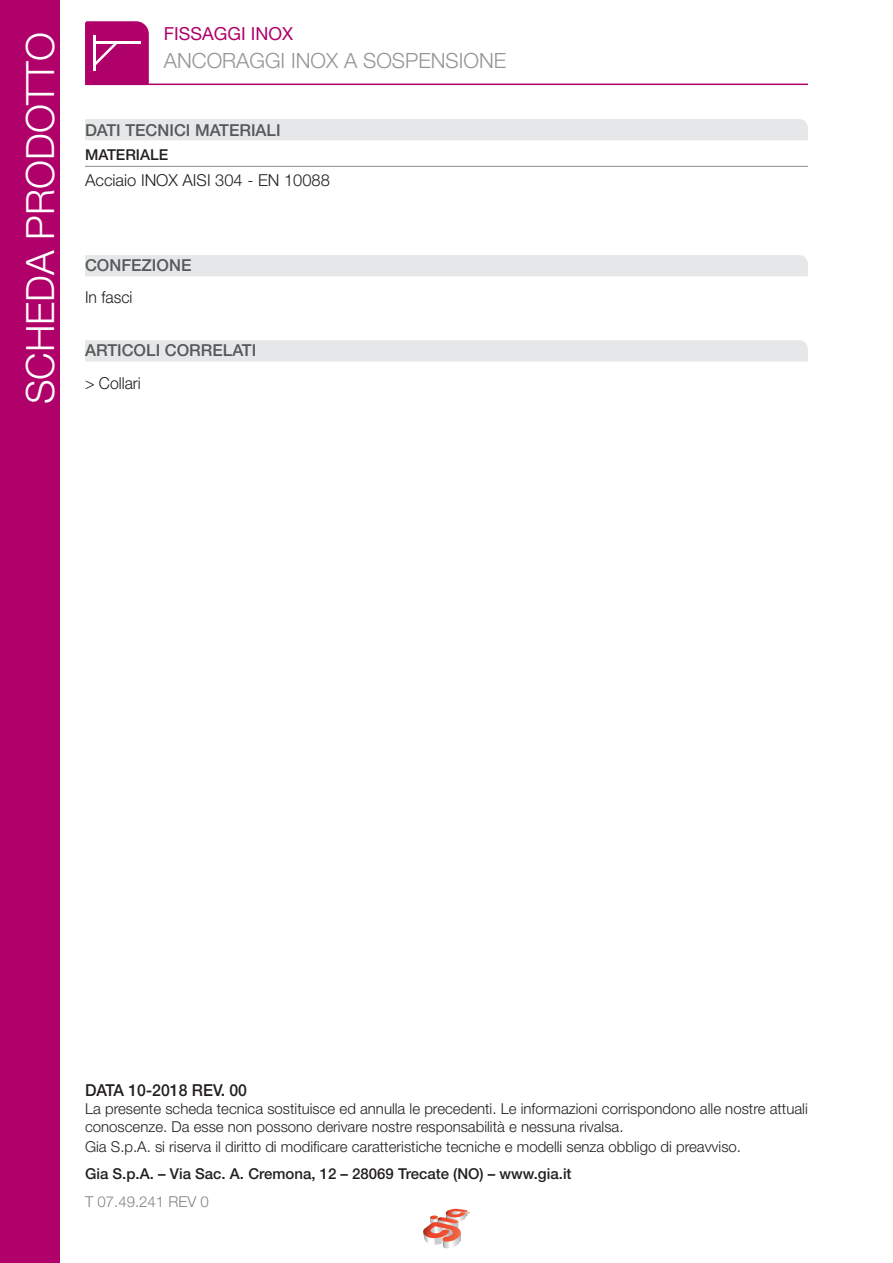
<style>
.page{position:relative;width:893px;height:1263px;background:#fff}
.page>*{position:absolute;margin:0;border:0;box-sizing:border-box;transform-origin:0 0}
.t1{font:300 39px "Helvetica Neue LT Std";color:#fff}
.t2{font:300 21px "Helvetica Neue LT Std";color:#939598}
.t3{font:18px "Helvetica Neue LT Std";color:#b0016a}
.t4{font:500 16.5px "Helvetica Neue LT Std";color:#57585a}
.t5{font:300 16.5px "Helvetica Neue LT Std";color:#231f20}
.t6{font:500 16.5px "Helvetica Neue LT Std";color:#231f20;scale:.96 1}
.t7{font:300 16.5px "Helvetica Neue LT Std";color:#231f20;scale:.96 1}
.t8{font:300 15px/18px "Helvetica Neue LT Std";color:#231f20}
.t9{font:500 15px "Helvetica Neue LT Std";color:#231f20}
.t10{font:300 15px "Helvetica Neue LT Std";color:#808285}
</style>
<div class="page">
<hr style="left:85px;top:84px;width:723px;height:1px;background:#b0016a">
<svg style="left:85px;top:21px;width:64px;height:63px;background:#b20a6f"></svg>
<hr style="left:96px;top:41px;width:45px;height:3px;background:#fff">
<hr style="left:93px;top:36px;width:3px;height:35px;background:#fff">
<div style="left:0;top:0;width:60px;height:1263px;background:#b0016a"></div>
<svg style="left:423px;top:1209px;width:47px;height:39px"></svg>
<div style="left:85px;top:255px;width:723px;height:21px;background:#e6e7e9"></div>
<div style="left:85px;top:340px;width:723px;height:21px;background:#e6e7e9"></div>
<hr style="left:85px;top:166px;width:723px;height:1px;background:#939598">
<div style="left:85px;top:119px;width:723px;height:21px;background:#e6e7e9"></div>
<h1 class="t1" style="left:16px;top:404px;width:374px;rotate:-90deg">SCHEDA PRODOTTO</h1>
<p class="t3" style="left:164px;top:23px;width:131px">FISSAGGI INOX</p>
<p class="t2" style="left:164px;top:48px;width:344px">ANCORAGGI INOX A SOSPENSIONE</p>
<p class="t4" style="left:85px;top:120px;width:197px">DATI TECNICI MATERIALI</p>
<p class="t9" style="left:85px;top:145px;width:85px">MATERIALE</p>
<p class="t5" style="left:85px;top:170px;width:246px">Acciaio INOX AISI 304 - EN 10088</p>
<p class="t4" style="left:85px;top:255px;width:108px">CONFEZIONE</p>
<p class="t7" style="left:85px;top:287px;width:51px">In fasci</p>
<p class="t4" style="left:85px;top:340px;width:173px">ARTICOLI CORRELATI</p>
<p class="t7" style="left:85px;top:372px;width:60px">&gt; Collari</p>
<p class="t6" style="left:85px;top:1080px;width:170px">DATA 10-2018 REV. 00</p>
<p class="t8" style="left:85px;top:1099px;width:724px">La presente scheda tecnica sostituisce ed annulla le precedenti. Le informazioni corrispondono alle nostre attuali conoscenze. Da esse non possono derivare nostre responsabilità e nessuna rivalsa.</p>
<p class="t8" style="left:85px;top:1137px;width:658px">Gia S.p.A. si riserva il diritto di modificare caratteristiche tecniche e modelli senza obbligo di preavviso.</p>
<p class="t9" style="left:85px;top:1165px;width:488px">Gia S.p.A. – Via Sac. A. Cremona, 12 – 28069 Trecate (NO) – www.gia.it</p>
<p class="t10" style="left:85px;top:1192px;width:125px">T 07.49.241 REV 0</p>
</div>
